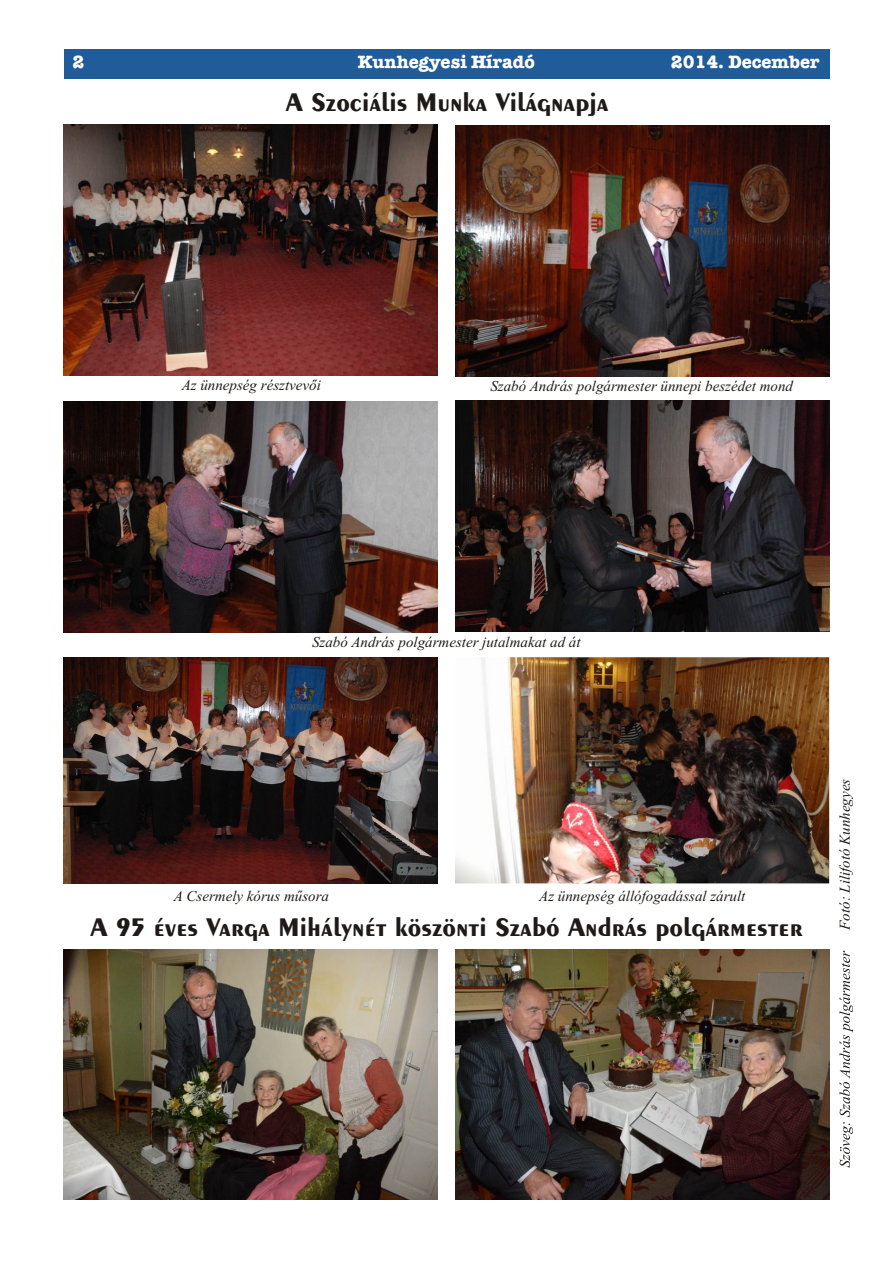
<style>
.page{position:relative;width:893px;height:1263px;background:#fff}
.page>*{position:absolute;margin:0;border:0;box-sizing:border-box;transform-origin:0 0}
.t1{font:700 27px "Exotic 350 L2";color:#1f1a17}
.t2{font:700 18px "Memorandum";color:#fff}
.t3{font:italic 15px "Times New Roman";color:#1f1a17}
</style>
<div class="page">
<div style="left:64px;top:49px;width:765px;height:30px;background:#1f5c99"></div>
<svg style="left:839px;top:951px;width:14px;height:216px"></svg>
<img style="left:64px;top:125px;width:374px;height:251px">
<img style="left:455px;top:126px;width:374px;height:251px">
<img style="left:64px;top:657px;width:374px;height:226px">
<img style="left:64px;top:401px;width:374px;height:231px">
<img style="left:455px;top:400px;width:374px;height:231px">
<img style="left:455px;top:657px;width:374px;height:226px">
<img style="left:64px;top:949px;width:374px;height:250px">
<img style="left:455px;top:949px;width:374px;height:250px">
<p class="t2" style="left:72px;top:51px;width:13px">2</p>
<p class="t2" style="left:358px;top:51px;width:178px">Kunhegyesi Híradó</p>
<p class="t2" style="left:671px;top:51px;width:150px">2014. December</p>
<h1 class="t1" style="left:286px;top:90px;width:325px">A Szociális Munka Világnapja</h1>
<p class="t3" style="left:182px;top:380px;width:141px">Az ünnepség résztvevõi</p>
<p class="t3" style="left:490px;top:380px;width:304px">Szabó András polgármester ünnepi beszédet mond</p>
<p class="t3" style="left:312px;top:637px;width:270px">Szabó András polgármester jutalmakat ad át</p>
<p class="t3" style="left:539px;top:890px;width:208px">Az ünnepség állófogadással zárult</p>
<h1 class="t1" style="left:90px;top:915px;width:714px">A 95 éves Varga Mihálynét köszönti Szabó András polgármester</h1>
<p class="t3" style="left:174px;top:890px;width:157px">A Csermely kórus mûsora</p>
<p class="t3" style="left:839px;top:930px;width:152px;rotate:-90deg">Fotó: Lilifotó Kunhegyes</p>
</div>
